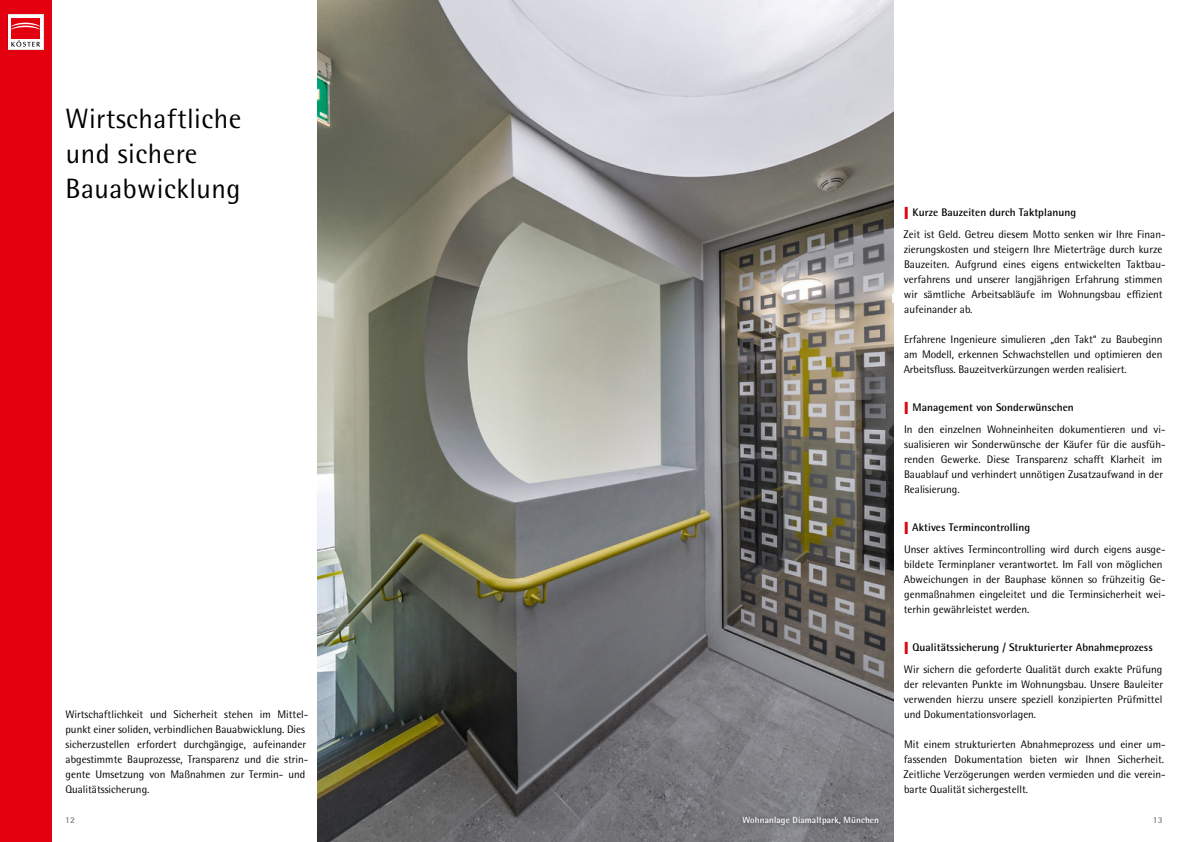
<style>
.page{position:relative;width:1191px;height:842px;background:#fff}
.page>*{position:absolute;margin:0;border:0;box-sizing:border-box;transform-origin:0 0}
.t1{font:28px/35px "Rotis Semi Sans Pro";letter-spacing:.015em;color:#000}
.t2{font:11px/15px "Rotis Semi Sans Pro";color:#000}
.t3{font:700 9px "Rotis Semi Sans Pro";letter-spacing:.01em;color:#fff}
.t4{font:700 9px "Rotis Semi Sans Pro";color:#7b7b7a}
.s1{color:#e3000f}
.s2{font-weight:700}
</style>
<div class="page">
<img style="left:317px;top:0;width:576px;height:842px">
<div style="left:0;top:0;width:51px;height:842px;background:#e3000f"></div>
<svg style="left:8px;top:14px;width:35px;height:36px"></svg>
<div style="left:737px;top:811px;width:147px;height:21px;background:#000;opacity:.5"></div>
<h1 class="t1" style="left:65px;top:101px;width:177px">Wirtschaftliche und sichere<br>Bauabwicklung</h1>
<p class="t2" style="left:65px;top:707px;width:245px">Wirtschaftlichkeit und Sicherheit stehen im Mittel&shy;punkt einer soliden, verbindlichen Bauabwicklung. Dies sicherzustellen erfordert durchgängige, aufeinander abgestimmte Bauprozesse, Transparenz und die strin&shy;gente Umsetzung von Maßnahmen zur Termin- und Qualitätssicherung.</p>
<p class="t2" style="left:903px;top:201px;width:263px;line-height:22.3px"><span class="s1">❙</span> <span class="s2">Kurze Bauzeiten durch Taktplanung<br></span>Zeit ist Geld. Getreu diesem Motto senken wir Ihre Finan-</p>
<p class="t2" style="left:903px;top:242px;width:263px">zierungskosten und steigern Ihre Mieterträge durch kurze Bauzeiten. Aufgrund eines eigens entwickelten Taktbau&shy;verfahrens und unserer langjährigen Erfahrung stimmen wir sämtliche Arbeitsabläufe im Wohnungsbau effizient aufeinander ab.</p>
<p class="t2" style="left:903px;top:332px;width:260px;text-align:justify">Erfahrene Ingenieure simulieren „den Takt“ zu Baubeginn am Modell, erkennen Schwachstellen und optimieren den Arbeitsfluss. Bauzeitverkürzungen werden realisiert.</p>
<p class="t2" style="left:904px;top:396px;width:263px;line-height:22.5px"><span class="s1">❙</span> <span class="s2">Management von Sonderwünschen<br></span>In den einzelnen Wohneinheiten dokumentieren und vi-</p>
<p class="t2" style="left:904px;top:437px;width:263px">sualisieren wir Sonderwünsche der Käufer für die ausfüh&shy;renden Gewerke. Diese Transparenz schafft Klarheit im Bauablauf und verhindert unnötigen Zusatzaufwand in der Realisierung.</p>
<p class="t2" style="left:904px;top:516px;width:263px;line-height:22.5px"><span class="s1">❙</span> <span class="s2">Aktives Termincontrolling<br></span>Unser aktives Termincontrolling wird durch eigens ausge-</p>
<p class="t2" style="left:903px;top:557px;width:263px">bildete Terminplaner verantwortet. Im Fall von möglichen Abweichungen in der Bauphase können so frühzeitig Ge&shy;genmaßnahmen eingeleitet und die Terminsicherheit wei&shy;terhin gewährleistet werden.</p>
<p class="t2" style="left:904px;top:636px;width:260px;line-height:22.5px"><span class="s1">❙</span> <span class="s2">Qualitätssicherung / Strukturierter Abnahmeprozess<br></span>Wir sichern die geforderte Qualität durch exakte Prüfung</p>
<p class="t2" style="left:904px;top:677px;width:260px;text-align:justify">der relevanten Punkte im Wohnungsbau. Unsere Bauleiter verwenden hierzu unsere speziell konzipierten Prüfmittel und Dokumentationsvorlagen.</p>
<p class="t2" style="left:903px;top:737px;width:263px">Mit einem strukturierten Abnahmeprozess und einer um&shy;fassenden Dokumentation bieten wir Ihnen Sicherheit.<br>Zeitliche Verzögerungen werden vermieden und die verein&shy;barte Qualität sichergestellt.</p>
<p class="t4" style="left:65px;top:815px;width:11px">12</p>
<p class="t3" style="left:742px;top:815px;width:138px">Wohnanlage Diamaltpark, München</p>
<p class="t4" style="left:1152px;top:815px;width:11px">13</p>
</div>
